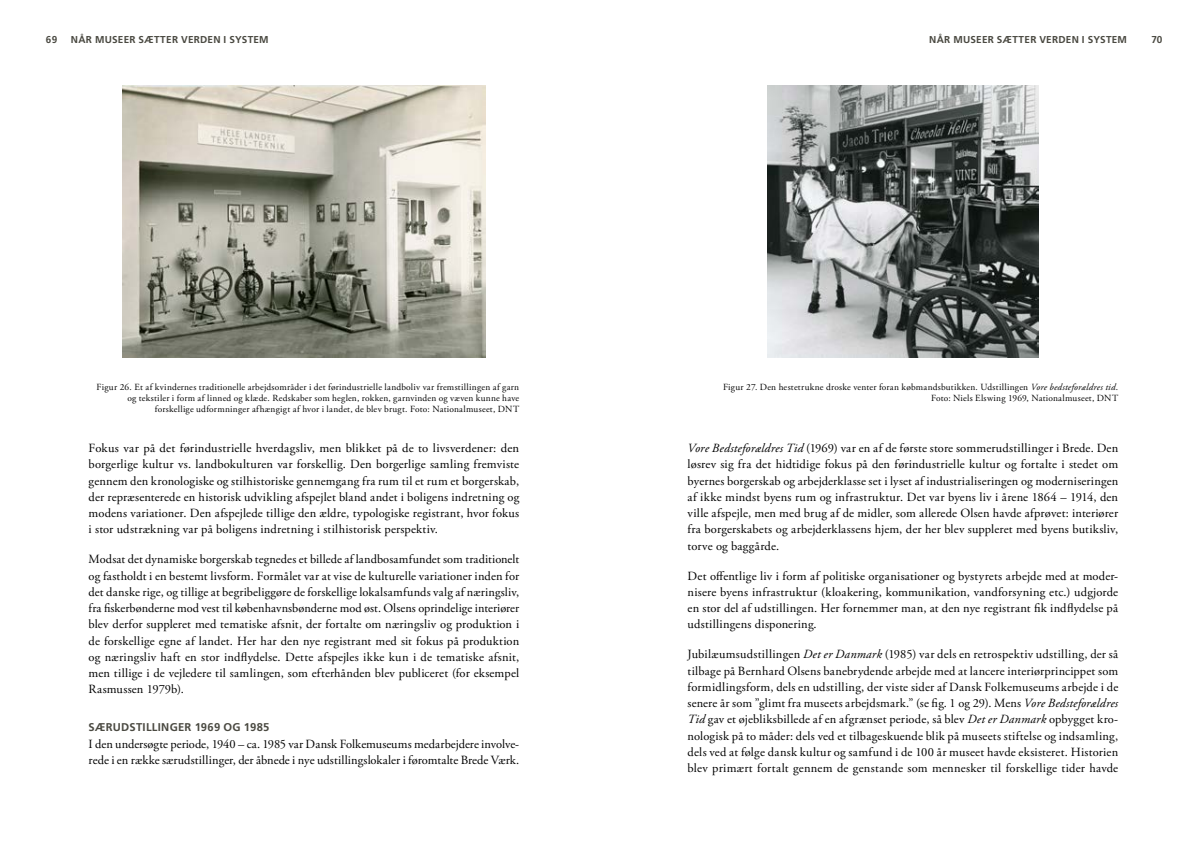
<style>
.page{position:relative;width:1198px;height:847px;background:#fff}
.page>*{position:absolute;margin:0;border:0;box-sizing:border-box;transform-origin:0 0}
.t1{font:12.5px/16.2px "Adobe Garamond Pro";letter-spacing:.01em;color:#000;text-align:justify}
.t2{font:700 11.25px "Frutiger LT Std";letter-spacing:.025em;color:#4a4941}
.t3{font:700 10px "Frutiger LT Std";letter-spacing:.025em;color:#4a4941}
.t4{font:9.38px/11.2px "Adobe Garamond Pro";letter-spacing:.025em;color:#000;text-align:right}
.s1{font-style:italic}
</style>
<div class="page">
<img style="left:122px;top:85px;width:363px;height:273px">
<img style="left:767px;top:85px;width:271px;height:273px">
<p class="t3" style="left:46px;top:34px;width:13px">69</p>
<p class="t3" style="left:71px;top:34px;width:199px">NÅR MUSEER SÆTTER VERDEN I SYSTEM</p>
<p class="t3" style="left:929px;top:34px;width:199px">NÅR MUSEER SÆTTER VERDEN I SYSTEM</p>
<p class="t3" style="left:1151px;top:34px;width:13px">70</p>
<p class="t4" style="left:97px;top:381px;width:424px">Figur 26. Et af kvindernes traditionelle arbejdsområder i det førindustrielle landboliv var fremstillingen af garn og tekstiler i form af linned og klæde. Redskaber som heglen, rokken, garnvinden og væven kunne have forskellige udformninger afhængigt af hvor i landet, de blev brugt. Foto: Nationalmuseet, DNT</p>
<p class="t1" style="left:89px;top:440px;width:432px">Fokus var på det førindustrielle hverdagsliv, men blikket på de to livsverdener: den borgerlige kultur vs. landbokulturen var forskellig. Den borgerlige samling fremviste gennem den kronologiske og stilhistoriske gennemgang fra rum til et rum et borgerskab, der repræsenterede en historisk udvikling afspejlet bland andet i boligens indretning og modens variationer. Den afspejlede tillige den ældre, typologiske registrant, hvor fokus i stor udstrækning var på boligens indretning i stilhistorisk perspektiv.</p>
<p class="t1" style="left:89px;top:552px;width:432px">Modsat det dynamiske borgerskab tegnedes et billede af landbosamfundet som traditionelt og fastholdt i en bestemt livsform. Formålet var at vise de kulturelle variationer inden for det danske rige, og tillige at begribeliggøre de forskellige lokalsamfunds valg af næringsliv, fra fiskerbønderne mod vest til københavnsbønderne mod øst. Olsens oprindelige interiører blev derfor suppleret med tematiske afsnit, der fortalte om næringsliv og produktion i de forskellige egne af landet. Her har den nye registrant med sit fokus på produktion og næringsliv haft en stor indflydelse. Dette afspejles ikke kun i de tematiske afsnit, men tillige i de vejledere til samlingen, som efterhånden blev publiceret (for eksempel Rasmussen 1979b).</p>
<p class="t2" style="left:89px;top:721px;width:182px">SÆRUDSTILLINGER 1969 OG 1985</p>
<p class="t1" style="left:89px;top:736px;width:432px">I den undersøgte periode, 1940 – ca. 1985 var Dansk Folkemuseums medarbejdere involve&shy;rede i en række særudstillinger, der åbnede i nye udstillingslokaler i føromtalte Brede Værk.</p>
<p class="t4" style="left:723px;top:381px;width:396px">Figur 27. Den hestetrukne droske venter foran købmandsbutikken. Udstillingen <span class="s1">Vore bedsteforældres tid</span>.<br>Foto: Niels Elswing 1969, Nationalmuseet, DNT</p>
<p class="t1" style="left:687px;top:440px;width:432px"><span class="s1">Vore Bedsteforældres Tid</span> (1969) var en af de første store sommerudstillinger i Brede. Den løsrev sig fra det hidtidige fokus på den førindustrielle kultur og fortalte i stedet om byernes borgerskab og arbejderklasse set i lyset af industrialiseringen og moderniseringen af ikke mindst byens rum og infrastruktur. Det var byens liv i årene 1864 – 1914, den ville afspejle, men med brug af de midler, som allerede Olsen havde afprøvet: interiører fra borgerskabets og arbejderklassens hjem, der her blev suppleret med byens butiksliv, torve og baggårde.</p>
<p class="t1" style="left:687px;top:568px;width:432px">Det offentlige liv i form af politiske organisationer og bystyrets arbejde med at moder&shy;nisere byens infrastruktur (kloakering, kommunikation, vandforsyning etc.) udgjorde en stor del af udstillingen. Her fornemmer man, at den nye registrant fik indflydelse på udstillingens disponering.</p>
<p class="t1" style="left:687px;top:647px;width:432px">Jubilæumsudstillingen <span class="s1">Det er Danmark</span> (1985) var dels en retrospektiv udstilling, der så tilbage på Bernhard Olsens banebrydende arbejde med at lancere interiørprincippet som formidlingsform, dels en udstilling, der viste sider af Dansk Folkemuseums arbejde i de senere år som ”glimt fra museets arbejdsmark.” (se fig. 1 og 29). Mens <span class="s1">Vore Bedsteforældres Tid</span> gav et øjebliksbillede af en afgrænset periode, så blev <span class="s1">Det er Danmark</span> opbygget kro&shy;nologisk på to måder: dels ved et tilbageskuende blik på museets stiftelse og indsamling, dels ved at følge dansk kultur og samfund i de 100 år museet havde eksisteret. Historien blev primært fortalt gennem de genstande som mennesker til forskellige tider havde</p>
</div>
